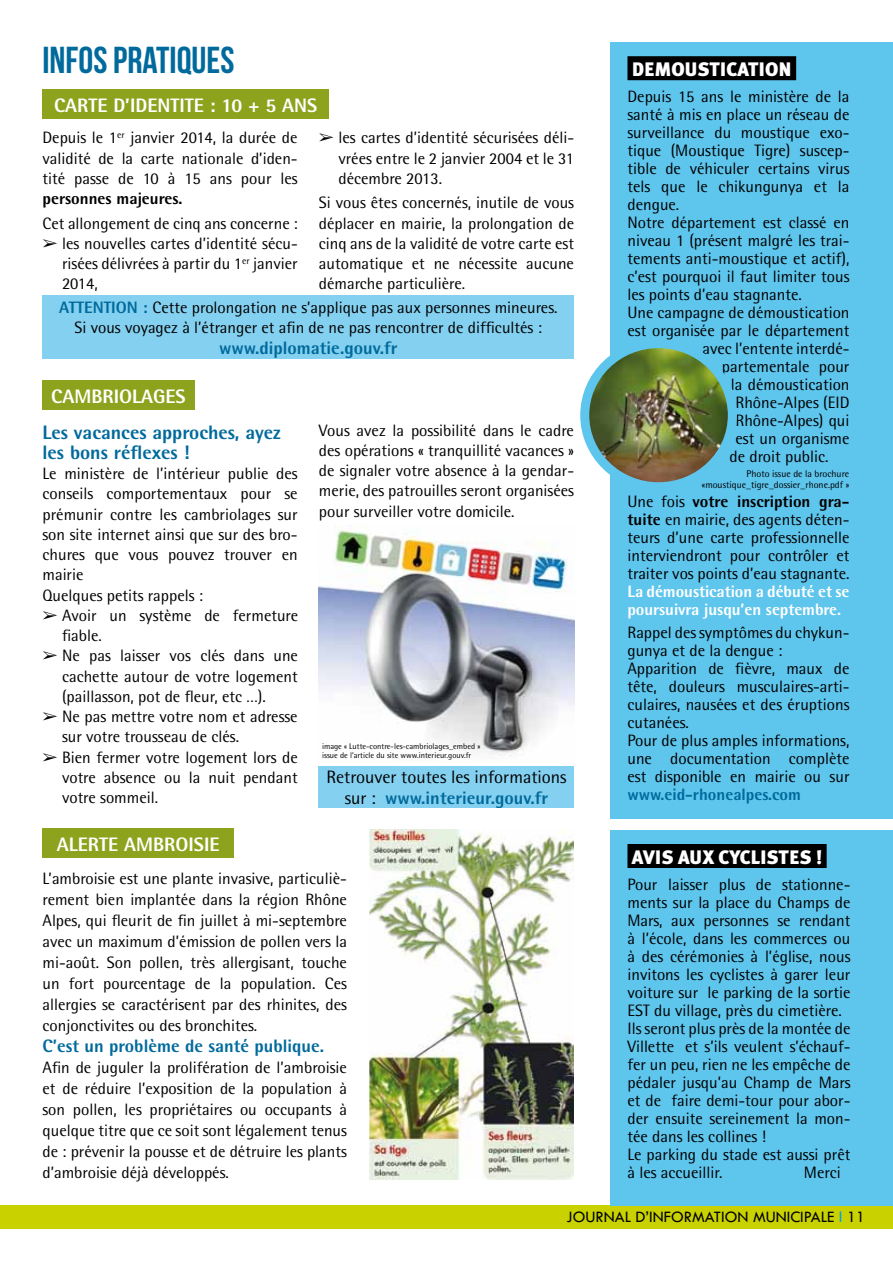
<style>
.page{position:relative;width:893px;height:1263px;background:#fff}
.page>*{position:absolute;margin:0;border:0;box-sizing:border-box;transform-origin:0 0}
.t1{font:37.5px "Bebas Neue";color:#006a9c}
.t2{font:800 19.5px "Rotis Semi Sans";color:#fff}
.t3{font:800 19.5px/20.2px "Rotis Semi Sans";color:#006a9c}
.t4{font:900 19.5px "Meta Plus";color:#fff}
.t5{font:18px/20.2px "Rotis Semi Sans";color:#000;text-align:center}
.t6{font:800 18px "Rotis Semi Sans";color:#006a9c}
.t7{font:16.5px/18px "Rotis Semi Sans";color:#000;text-align:justify}
.t8{font:800 16.5px/18px "Rotis Semi Sans";letter-spacing:-.005em;color:#fff}
.t9{font:16.5px "Tw Cen";color:#000}
.t10{font:800 16.5px "Rotis Semi Sans";color:#006a9c}
.t11{font:800 16.5px "Rotis Semi Sans";color:#000}
.t12{font:9.75px/10.5px "Rotis Semi Sans";color:#000;text-align:right}
.t13{font:8.25px/9px "Rotis Semi Sans";color:#000}
.s1{font-weight:800;color:#006a9c}
.s2{font-weight:800}
.s3{color:#009ee0}
</style>
<div class="page">
<div style="left:610px;top:43px;width:283px;height:776px;background:#5ec5ed"></div>
<div style="left:627px;top:56px;width:169px;height:24px;background:#000"></div>
<img style="left:585px;top:349px;width:142px;height:132px">
<div style="left:580px;top:339px;width:157px;height:152px;border:9px solid #5ec5ed;border-radius:50%"></div>
<div style="left:0;top:1205px;width:893px;height:24px;background:#c9d200"></div>
<div style="left:43px;top:89px;width:286px;height:30px;background:#8da31d"></div>
<div style="left:43px;top:381px;width:152px;height:29px;background:#8da31d"></div>
<div style="left:319px;top:766px;width:255px;height:41px;background:#84d0f0"></div>
<div style="left:43px;top:828px;width:191px;height:30px;background:#8da31d"></div>
<img style="left:369px;top:829px;width:205px;height:350px">
<div style="left:610px;top:830px;width:283px;height:375px;background:#5ec5ed"></div>
<div style="left:627px;top:844px;width:200px;height:24px;background:#000"></div>
<div style="left:43px;top:295px;width:531px;height:64px;background:#84d0f0"></div>
<img style="left:319px;top:526px;width:255px;height:230px">
<h1 class="t1" style="left:43px;top:39px;width:193px">INFOS PRATIQUES</h1>
<p class="t2" style="left:54px;top:93px;width:265px">CARTE D’IDENTITE : 10 + 5 ANS</p>
<p class="t7" style="left:43px;top:128px;width:257px;line-height:20.2px">Depuis le 1<sup>er</sup> janvier 2014, la durée de validité de la carte nationale d’iden&shy;tité passe de 10 à 15 ans pour les</p>
<p class="t11" style="left:43px;top:188px;width:141px">personnes majeures.</p>
<p class="t7" style="left:43px;top:214px;width:257px">Cet allongement de cinq ans concerne :</p>
<p class="t7" style="left:62px;top:233px;width:237px;line-height:20.2px;text-indent:-20px">➢ les nouvelles cartes d’identité sécu&shy;risées délivrées à partir du 1<sup>er</sup> janvier 2014,</p>
<p class="t7" style="left:338px;top:128px;width:237px;line-height:20.2px;text-indent:-20px">➢ les cartes d’identité sécurisées déli&shy;vrées entre le 2 janvier 2004 et le 31 décembre 2013.</p>
<p class="t7" style="left:319px;top:193px;width:257px;line-height:20.2px">Si vous êtes concernés, inutile de vous déplacer en mairie, la prolongation de cinq ans de la validité de votre carte est automatique et ne nécessite aucune démarche particulière.</p>
<p class="t7" style="left:59px;top:297px;width:500px;line-height:20.2px;text-align:center"><span class="s1">ATTENTION :</span> Cette prolongation ne s’applique pas aux personnes mineures.<br>Si vous voyagez à l’étranger et afin de ne pas rencontrer de difficultés :</p>
<p class="t6" style="left:219px;top:336px;width:180px">www.diplomatie.gouv.fr</p>
<p class="t2" style="left:51px;top:384px;width:136px">CAMBRIOLAGES</p>
<p class="t3" style="left:43px;top:421px;width:240px">Les vacances approches, ayez les bons réflexes !</p>
<p class="t7" style="left:43px;top:463px;width:257px;line-height:20.2px;text-align:left">Le ministère de l’intérieur publie des conseils comportementaux pour se prémunir contre les cambriolages sur son site internet ainsi que sur des bro&shy;chures que vous pouvez trouver en mairie<br>Quelques petits rappels :</p>
<p class="t7" style="left:62px;top:605px;width:238px;line-height:20.2px;text-indent:-20px">➢ Avoir un système de fermeture fiable.</p>
<p class="t7" style="left:62px;top:645px;width:237px;line-height:20.2px;text-indent:-20px">➢ Ne pas laisser vos clés dans une cachette autour de votre logement (paillasson, pot de fleur, etc …).</p>
<p class="t7" style="left:62px;top:706px;width:237px;line-height:20.2px;text-indent:-20px">➢ Ne pas mettre votre nom et adresse sur votre trousseau de clés.</p>
<p class="t7" style="left:62px;top:747px;width:237px;line-height:20.2px;text-indent:-20px">➢ Bien fermer votre logement lors de votre absence ou la nuit pendant votre sommeil.</p>
<p class="t7" style="left:319px;top:420px;width:257px;line-height:20.2px">Vous avez la possibilité dans le cadre des opérations « tranquillité vacances » de signaler votre absence à la gendar&shy;merie, des patrouilles seront organisées pour surveiller votre domicile.</p>
<p class="t13" style="left:322px;top:742px;width:160px">image « Lutte-contre-les-cambriolages_embed » issue de l’article du site www.interieur.gouv.fr</p>
<p class="t5" style="left:326px;top:767px;width:242px">Retrouver toutes les informations sur : <span class="s1">www.interieur.gouv.fr</span></p>
<p class="t2" style="left:57px;top:831px;width:23px">Alerte</p>
<p class="t2" style="left:124px;top:831px;width:24px">Ambroisie</p>
<p class="t7" style="left:43px;top:868px;width:306px;line-height:21px">L’ambroisie est une plante invasive, particuliè&shy;rement bien implantée dans la région Rhône Alpes, qui fleurit de fin juillet à mi-septembre avec un maximum d’émission de pollen vers la mi-août. Son pollen, très allergisant, touche un fort pourcentage de la population. Ces allergies se caractérisent par des rhinites, des conjonctivites ou des bronchites.</p>
<p class="t6" style="left:43px;top:1035px;width:283px">C’est un problème de santé publique.</p>
<p class="t7" style="left:43px;top:1057px;width:306px;line-height:21px">Afin de juguler la prolifération de l’ambroisie et de réduire l’exposition de la population à son pollen, les propriétaires ou occupants à quelque titre que ce soit sont légalement tenus de : prévenir la pousse et de détruire les plants d’ambroisie déjà développés.</p>
<p class="t4" style="left:632px;top:58px;width:161px">DEMOUSTICATION</p>
<p class="t7" style="left:627px;top:88px;width:224px">Depuis 15 ans le ministère de la</p>
<p class="t7" style="left:627px;top:106px;width:223px">santé à mis en place un réseau de</p>
<p class="t7" style="left:627px;top:124px;width:223px">surveillance du moustique exo-</p>
<p class="t7" style="left:627px;top:142px;width:223px">tique (Moustique Tigre) suscep-</p>
<p class="t7" style="left:627px;top:160px;width:223px">tible de véhiculer certains virus</p>
<p class="t7" style="left:627px;top:178px;width:224px">tels que le chikungunya et la</p>
<p class="t7" style="left:627px;top:196px;width:53px">dengue.</p>
<p class="t7" style="left:627px;top:214px;width:224px">Notre département est classé en</p>
<p class="t7" style="left:627px;top:232px;width:224px">niveau 1 (présent malgré les trai-</p>
<p class="t7" style="left:627px;top:250px;width:224px">tements anti-moustique et actif),</p>
<p class="t7" style="left:627px;top:268px;width:224px">c’est pourquoi il faut limiter tous</p>
<p class="t7" style="left:627px;top:286px;width:176px">les points d’eau stagnante.</p>
<p class="t7" style="left:627px;top:304px;width:224px">Une campagne de démoustication</p>
<p class="t7" style="left:627px;top:322px;width:224px">est organisée par le département</p>
<p class="t7" style="left:702px;top:340px;width:148px">avec l’entente interdé-</p>
<p class="t7" style="left:722px;top:358px;width:129px">partementale pour</p>
<p class="t7" style="left:731px;top:376px;width:120px">la démoustication</p>
<p class="t7" style="left:735px;top:394px;width:115px">Rhône-Alpes (EID</p>
<p class="t7" style="left:735px;top:412px;width:115px">Rhône-Alpes) qui</p>
<p class="t7" style="left:735px;top:430px;width:115px">est un organisme</p>
<p class="t7" style="left:729px;top:448px;width:101px">de droit public.</p>
<p class="t7" style="left:627px;top:493px;width:224px">Une fois <span class="s2">votre inscription gra&shy;tuite</span> en mairie, des agents déten&shy;teurs d’une carte professionnelle interviendront pour contrôler et traiter vos points d’eau stagnante.</p>
<p class="t8" style="left:627px;top:582px;width:224px">La démoustication a débuté et se poursuivra jusqu’en septembre.</p>
<p class="t7" style="left:627px;top:623px;width:224px;text-align:left">Rappel des symptômes du chykun&shy;gunya et de la dengue :<br>Apparition de fièvre, maux de tête, douleurs musculaires-arti&shy;culaires, nausées et des éruptions cutanées.<br>Pour de plus amples informations, une documentation complète est disponible en mairie ou sur</p>
<p class="t10" style="left:627px;top:783px;width:175px">www.eid-rhonealpes.com</p>
<p class="t12" style="left:702px;top:469px;width:149px">Photo issue de la brochure «moustique_tigre_dossier_rhone.pdf »</p>
<p class="t4" style="left:632px;top:845px;width:138px">AVIS AUX CYCLISTES</p>
<p class="t4" style="left:816px;top:845px;width:8px">!</p>
<p class="t7" style="left:627px;top:875px;width:224px;text-align:left">Pour laisser plus de stationne&shy;ments sur la place du Champs de<br>Mars, aux personnes se rendant à l’école, dans les commerces ou à des cérémonies à l’église, nous invitons les cyclistes à garer leur voiture sur le parking de la sortie<br>EST du village, près du cimetière.<br>Ils seront plus près de la montée de<br>Villette et s’ils veulent s’échauf&shy;fer un peu, rien ne les empêche de pédaler jusqu’au Champ de Mars et de faire demi-tour pour abor&shy;der ensuite sereinement la mon&shy;tée dans les collines !<br>Le parking du stade est aussi prêt à les accueillir.</p>
<p class="t7" style="left:804px;top:1163px;width:38px">Merci</p>
<p class="t9" style="left:566px;top:1207px;width:300px">JOURNAL D’INFORMATION MUNICIPALE <span class="s3">L</span> 11</p>
</div>
